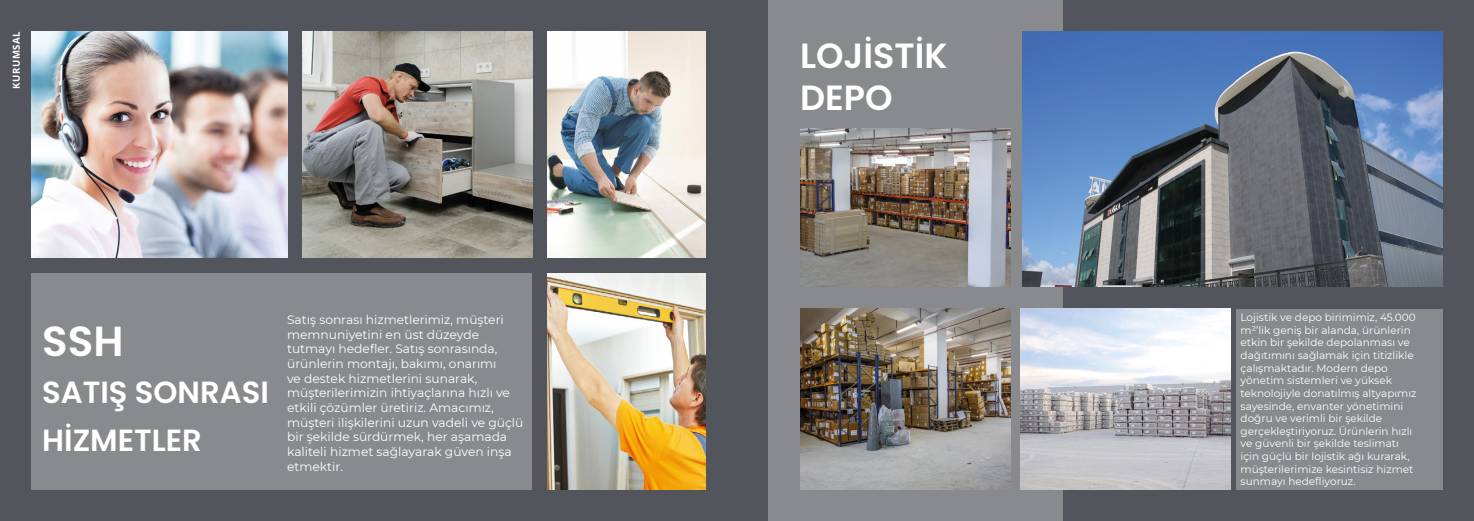
<style>
.page{position:relative;width:1474px;height:521px;background:#fff}
.page>*{position:absolute;margin:0;border:0;box-sizing:border-box;transform-origin:0 0}
.t1{font:600 42px "Poppins";color:#fff}
.t2{font:600 35px/42px "Poppins";color:#fff}
.t3{font:600 30.62px/47.2px "Poppins";color:#fff}
.t4{font:12.25px/14.7px "Montserrat";color:#fff}
.t5{font:10.5px/12.6px "Montserrat";color:#fff}
.t6{font:700 9.62px "Open Sans";letter-spacing:.05em;color:#fff}
</style>
<div class="page">
<div style="left:0;top:0;width:1473px;height:521px;background:#52555b"></div>
<div style="left:32px;top:273px;width:500px;height:216px;background:#898a8e"></div>
<img style="left:32px;top:32px;width:255px;height:225px">
<img style="left:303px;top:32px;width:229px;height:226px">
<img style="left:548px;top:32px;width:157px;height:226px">
<img style="left:548px;top:273px;width:157px;height:216px">
<div style="left:768px;top:0;width:295px;height:521px;background:#898a8e"></div>
<div style="left:1235px;top:309px;width:207px;height:180px;background:#898a8e"></div>
<img style="left:1022px;top:32px;width:420px;height:254px">
<img style="left:800px;top:309px;width:210px;height:181px">
<img style="left:1020px;top:309px;width:210px;height:181px">
<img style="left:800px;top:128px;width:210px;height:158px">
<p class="t6" style="left:9px;top:89px;width:59px;rotate:-90deg">KURUMSAL</p>
<h2 class="t2" style="left:800px;top:35px;width:149px">LOJİSTİK<br>DEPO</h2>
<h1 class="t1" style="left:42px;top:317px;width:83px">SSH</h1>
<h3 class="t3" style="left:42px;top:369px;width:228px">SATIŞ SONRASI<br>HİZMETLER</h3>
<p class="t4" style="left:287px;top:312px;width:238px">Satış sonrası hizmetlerimiz, müşteri memnuniyetini en üst düzeyde tutmayı hedefler. Satış sonrasında, ürünlerin montajı, bakımı, onarımı<br>ve destek hizmetlerini sunarak, müşterilerimizin ihtiyaçlarına hızlı ve etkili çözümler üretiriz. Amacımız, müşteri ilişkilerini uzun vadeli ve güçlü bir şekilde sürdürmek, her aşamada kaliteli hizmet sağlayarak güven inşa etmektir.</p>
<p class="t5" style="left:1240px;top:311px;width:178px">Lojistik ve depo birimimiz, 45.000 m²’lik geniş bir alanda, ürünlerin etkin bir şekilde depolanması ve dağıtımını sağlamak için titizlikle çalışmaktadır. Modern depo yönetim sistemleri ve yüksek teknolojiyle donatılmış altyapımız sayesinde, envanter yönetimini doğru ve verimli bir şekilde gerçekleştiriyoruz. Ürünlerin hızlı ve güvenli bir şekilde teslimatı için güçlü bir lojistik ağı kurarak, müşterilerimize kesintisiz hizmet sunmayı hedefliyoruz.</p>
</div>
